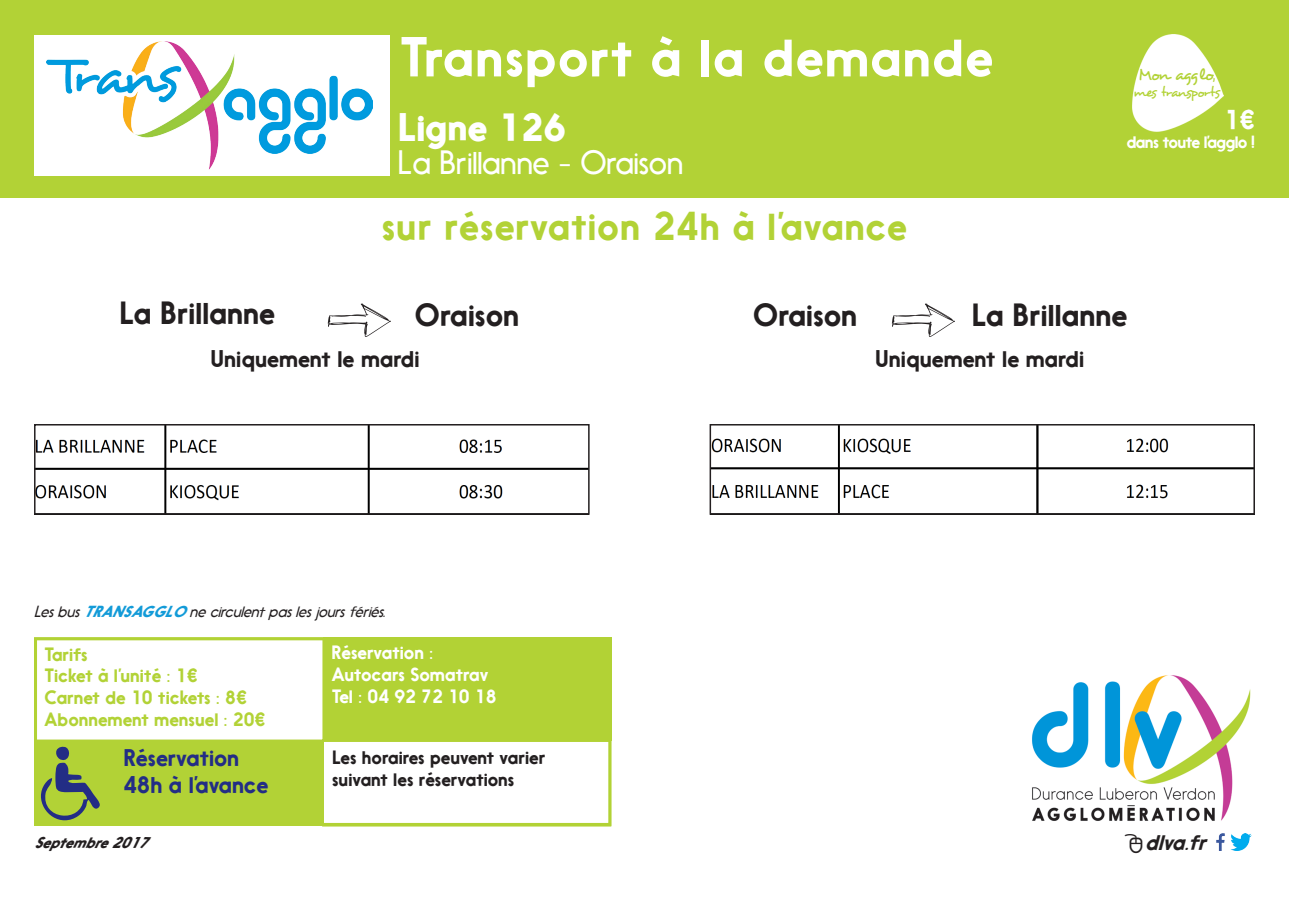
<style>
.page{position:relative;width:1289px;height:919px;background:#fff}
.page>*{position:absolute;margin:0;border:0;box-sizing:border-box;transform-origin:0 0}
.t1{font:52.5px "Ebisu";letter-spacing:.025em;color:#fff}
.t2{font:37.5px "Ebisu";letter-spacing:.025em;color:#b2d236}
.t3{font:700 37.5px "Ebisu";color:#fff}
.t4{font:300 31.5px "Ebisu";color:#fff}
.t5{font:30px "Ebisu";color:#231f20}
.t6{font:25.5px "Ebisu";color:#fff}
.t7{font:22.5px "Ebisu";color:#231f20}
.t8{font:22.5px "Ebisu";color:#232d85}
.t9{font:italic 21px "Ebisu";color:#231f20}
.t10{font:18px "Ebisu";color:#b2d236}
.t11{font:18px "Ebisu";color:#231f20}
.t12{font:18px "Ebisu";color:#fff}
.t13{font:16.95px "Desyrel";letter-spacing:-.065em;color:#b2d236}
.t14{font:16.5px "Ebisu";letter-spacing:-.045em;color:#fff}
.t15{font:italic 300 15px "Ebisu";color:#231f20}
.t16{font:italic 700 15px "Ebisu";color:#231f20}
.t17{font:14.1px "Desyrel";letter-spacing:-.06em;color:#b2d236}
.s1{font-weight:700;color:#139bd8}
</style>
<div class="page">
<img style="left:37px;top:427px;width:549px;height:84px">
<div style="left:34px;top:424px;width:555px;height:90px;border:2px solid #231f20"></div>
<img style="left:712px;top:427px;width:539px;height:84px">
<div style="left:709px;top:424px;width:545px;height:90px;border:2px solid #231f20"></div>
<div style="left:0;top:0;width:1288px;height:197px;background:#b2d236"></div>
<div style="left:34px;top:35px;width:356px;height:140px;background:#fff"></div>
<img style="left:47px;top:41px;width:326px;height:128px">
<img style="left:1132px;top:35px;width:91px;height:96px">
<img style="left:1032px;top:675px;width:219px;height:146px">
<img style="left:1216px;top:833px;width:9px;height:17px">
<img style="left:1230px;top:833px;width:21px;height:17px">
<div style="left:34px;top:637px;width:290px;height:104px;border:2px solid #b2d236"></div>
<div style="left:323px;top:637px;width:288px;height:104px;background:#b2d235"></div>
<div style="left:322px;top:740px;width:289px;height:86px;border:2px solid #b2d235"></div>
<div style="left:34px;top:741px;width:289px;height:84px;background:#b2d236"></div>
<div style="left:34px;top:637px;width:577px;height:188px;border:3px solid #b2d235"></div>
<p class="t1" style="left:399px;top:25px;width:596px">Transport à la demande</p>
<p class="t3" style="left:398px;top:105px;width:169px">Ligne 126</p>
<p class="t4" style="left:398px;top:144px;width:287px">La Brillanne - Oraison</p>
<p class="t2" style="left:382px;top:203px;width:527px">sur réservation 24h à l’avance</p>
<p class="t13" style="left:1137px;top:64px;width:78px">Mon agglo,</p>
<p class="t17" style="left:1133px;top:83px;width:88px">mes transports</p>
<p class="t6" style="left:1223px;top:104px;width:32px">1€</p>
<p class="t14" style="left:1126px;top:132px;width:130px">dans toute l’agglo !</p>
<p class="t5" style="left:120px;top:295px;width:157px">La Brillanne</p>
<p class="t5" style="left:414px;top:297px;width:106px">Oraison</p>
<p class="t5" style="left:752px;top:297px;width:106px">Oraison</p>
<p class="t5" style="left:971px;top:297px;width:157px">La Brillanne</p>
<p class="t7" style="left:210px;top:344px;width:210px">Uniquement le mardi</p>
<p class="t7" style="left:875px;top:344px;width:210px">Uniquement le mardi</p>
<p class="t15" style="left:34px;top:603px;width:357px">Lesbus<span class="s1">TRANSAGGLO</span> necirculentpaslesjoursfériés.</p>
<p class="t10" style="left:44px;top:643px;width:45px">Tarifs</p>
<p class="t10" style="left:44px;top:664px;width:155px">Ticket à l’unité : 1€</p>
<p class="t10" style="left:44px;top:686px;width:204px">Carnet de 10 tickets : 8€</p>
<p class="t10" style="left:44px;top:708px;width:223px">Abonnement mensuel : 20€</p>
<p class="t12" style="left:331px;top:641px;width:103px">Réservation :</p>
<p class="t12" style="left:331px;top:663px;width:158px">Autocars Somatrav</p>
<p class="t12" style="left:331px;top:685px;width:167px">Tel : 04 92 72 10 18</p>
<p class="t8" style="left:123px;top:744px;width:117px">Réservation</p>
<p class="t8" style="left:123px;top:771px;width:146px">48h à l’avance</p>
<p class="t11" style="left:332px;top:746px;width:215px">Les horaires peuvent varier</p>
<p class="t11" style="left:332px;top:768px;width:184px">suivant les réservations</p>
<p class="t16" style="left:34px;top:833px;width:115px">Sep tembre20 17</p>
<p class="t9" style="left:1144px;top:829px;width:69px">dlva.fr</p>
</div>
